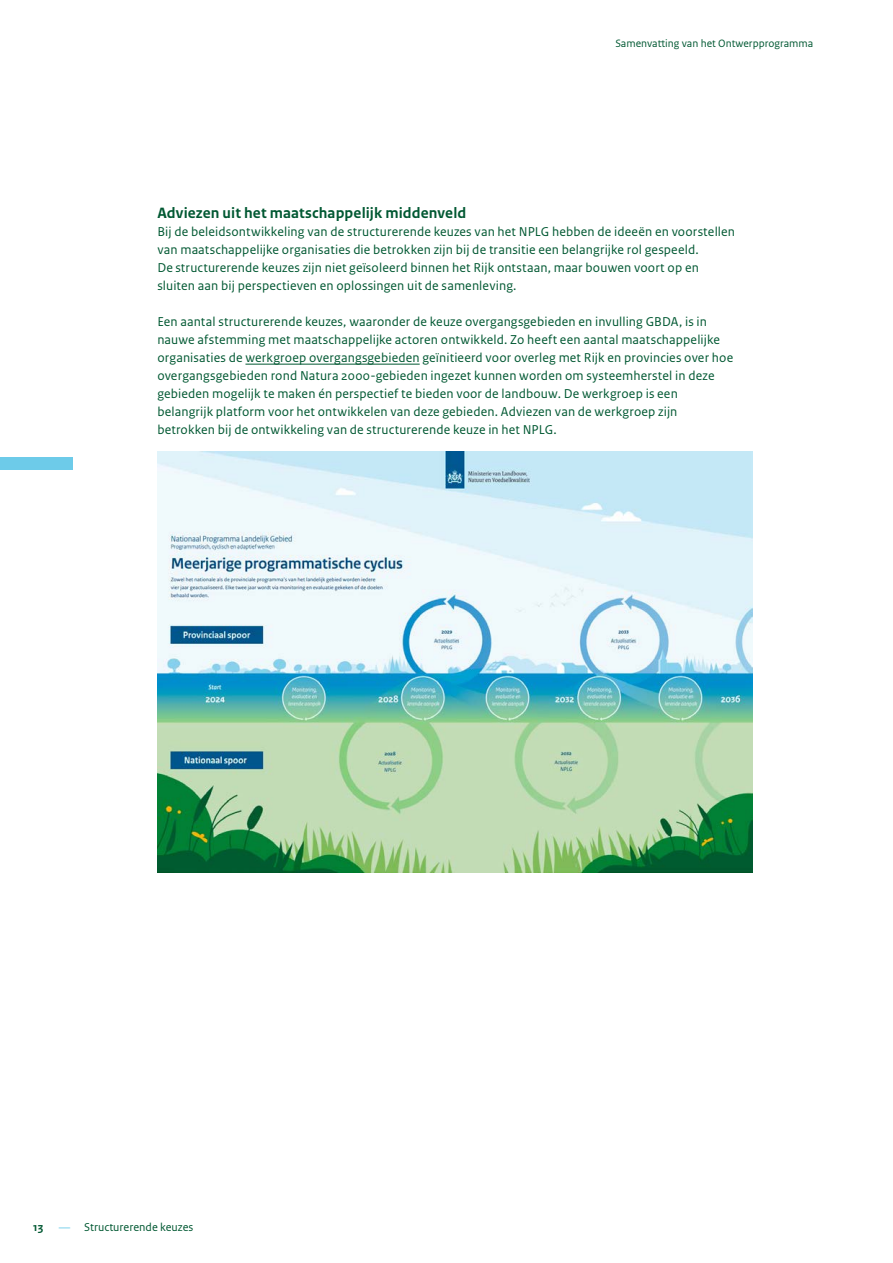
<style>
.page{position:relative;width:893px;height:1263px;background:#fff}
.page>*{position:absolute;margin:0;border:0;box-sizing:border-box;transform-origin:0 0}
.H3_Paragraafkop{font:700 15.75px "Rijksoverheid Sans Text";letter-spacing:.005em;color:#005832}
.P_Broodtekst{font:13.5px/18px "Rijksoverheid Sans Text";letter-spacing:.01em;color:#005832}
.t1{font:12px "Rijksoverheid Sans Text";color:#005832}
.t2{font:700 12px "Rijksoverheid Sans Text";color:#005832}
.t3{font:11.25px "Rijksoverheid Sans Text Regular 2";color:#005832}
.s1{color:#6dcbe9}
</style>
<div class="page">
<div style="left:0;top:457px;width:72px;height:13px;background:#6dcbe9"></div>
<hr style="left:245px;top:364px;width:175px;height:1px;background:#005832">
<img style="left:157px;top:452px;width:596px;height:420px">
<p class="t3" style="left:615px;top:37px;width:199px">Samenvatting van het Ontwerpprogramma</p>
<h3 class="H3_Paragraafkop" style="left:157px;top:204px;width:310px">Adviezen uit het maatschappelijk middenveld</h3>
<p class="P_Broodtekst" style="left:157px;top:223px;width:579px">Bij de beleidsontwikkeling van de structurerende keuzes van het NPLG hebben de ideeën en voorstellen van maatschappelijke organisaties die betrokken zijn bij de transitie een belangrijke rol gespeeld.<br>De structurerende keuzes zijn niet geïsoleerd binnen het Rijk ontstaan, maar bouwen voort op en sluiten aan bij perspectieven en oplossingen uit de samenleving.</p>
<p class="P_Broodtekst" style="left:157px;top:313px;width:577px">Een aantal structurerende keuzes, waaronder de keuze overgangsgebieden en invulling GBDA, is in nauwe afstemming met maatschappelijke actoren ontwikkeld. Zo heeft een aantal maatschappelijke organisaties de werkgroep overgangsgebieden geïnitieerd voor overleg met Rijk en provincies over hoe overgangsgebieden rond Natura 2000-gebieden ingezet kunnen worden om systeemherstel in deze gebieden mogelijk te maken én perspectief te bieden voor de landbouw. De werkgroep is een belangrijk platform voor het ontwikkelen van deze gebieden. Adviezen van de werkgroep zijn betrokken bij de ontwikkeling van de structurerende keuze in het NPLG.</p>
<p class="t2" style="left:33px;top:1220px;width:12px">13</p>
<p class="t1" style="left:59px;top:1220px;width:136px"><span class="s1">—</span> Structurerende keuzes</p>
</div>
